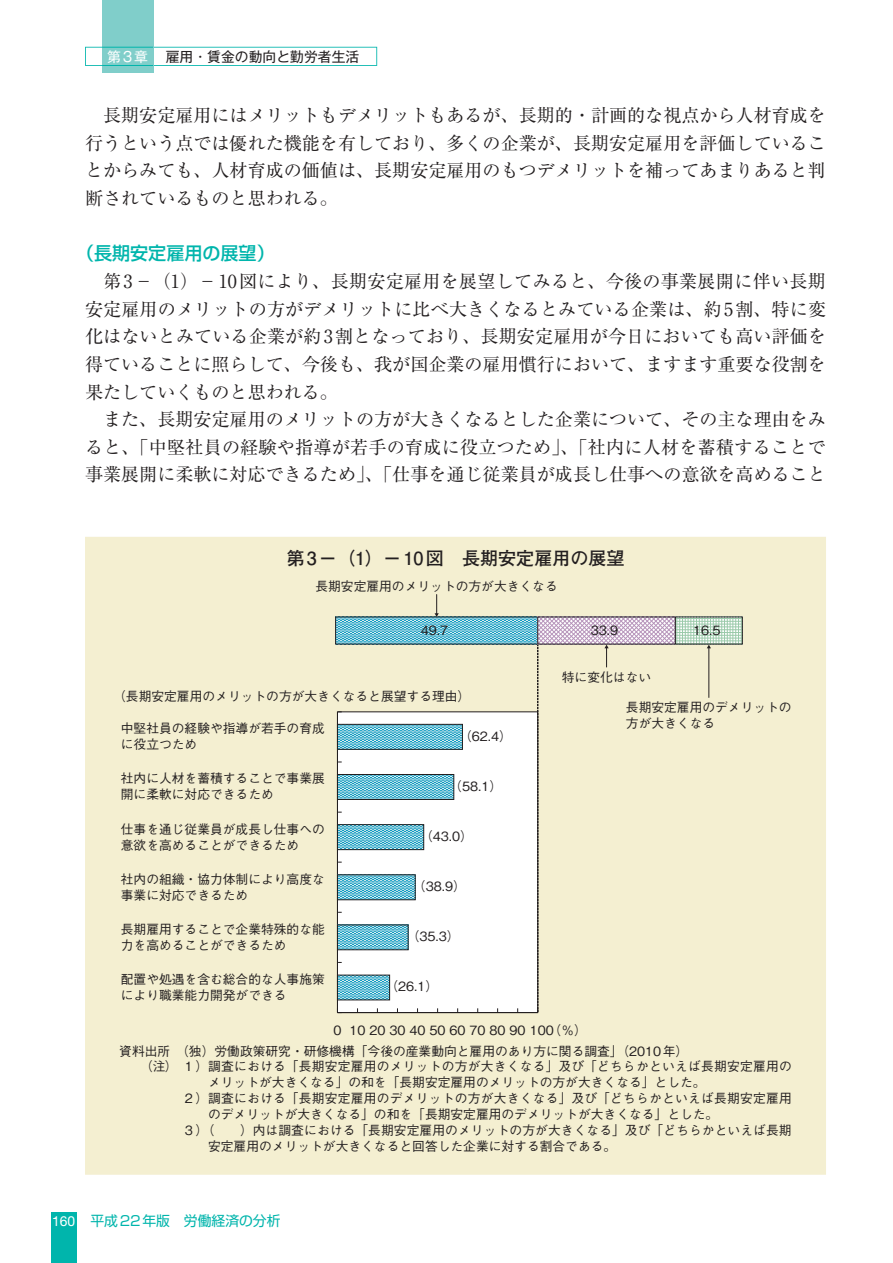
<style>
.page{position:relative;width:893px;height:1263px;background:#fff}
.page>*{position:absolute;margin:0;border:0;box-sizing:border-box;transform-origin:0 0}
.t1{font:18px/27.6px "Ryumin Pro";color:#231f20;text-align:justify}
.t2{font:700 18px "Futo Go B101 Pro";color:#231f20}
.t3{font:500 18px "Shin Go Pro";color:#00b5ac}
.t4{font:13.8px "Shin Go Pro";color:#00b5ac}
.t5{font:13.8px "Gothic MB101 Pro";color:#231f20}
.t6{font:13.8px "Gothic MB101 Pro";color:#fff}
.t7{font:500 12.75px/15.9px "Gothic BBB Pro";color:#231f20}
.t8{font:500 12.75px "Gothic BBB Pro";letter-spacing:.02em;color:#231f20}
.s1{font-family:"Helvetica Neue LT Std";color:#fff}
</style>
<div class="page">
<div style="left:85px;top:537px;width:741px;height:638px;background:#f4efd1"></div>
<div style="left:337px;top:712px;width:201px;height:300px;background:#fff"></div>
<hr style="left:337px;top:1012px;width:201px;height:1px;background:#231f20">
<hr style="left:337px;top:712px;width:1px;height:300px;background:#231f20">
<svg style="left:337px;top:619px;width:199px;height:23px;background:#6cc0d6"></svg>
<svg style="left:539px;top:619px;width:135px;height:23px"></svg>
<svg style="left:677px;top:619px;width:63px;height:23px"></svg>
<svg style="left:339px;top:726px;width:122px;height:21px;background:#6dc0d7"></svg>
<div style="left:337px;top:724px;width:126px;height:25px;border:1px solid #231f20"></div>
<svg style="left:339px;top:776px;width:113px;height:22px;background:#6cc0d6"></svg>
<div style="left:337px;top:774px;width:117px;height:26px;border:1px solid #231f20"></div>
<svg style="left:339px;top:826px;width:83px;height:22px;background:#6cc0d6"></svg>
<div style="left:337px;top:824px;width:87px;height:26px;border:1px solid #231f20"></div>
<svg style="left:339px;top:876px;width:74px;height:22px;background:#6cc0d6"></svg>
<div style="left:337px;top:874px;width:78px;height:26px;border:1px solid #231f20"></div>
<svg style="left:339px;top:927px;width:67px;height:21px"></svg>
<div style="left:337px;top:925px;width:71px;height:25px;border:1px solid #231f20"></div>
<svg style="left:339px;top:977px;width:49px;height:21px"></svg>
<div style="left:337px;top:975px;width:53px;height:25px;border:1px solid #231f20"></div>
<svg style="left:537px;top:645px;width:1px;height:367px"></svg>
<svg style="left:435px;top:594px;width:4px;height:23px"></svg>
<svg style="left:604px;top:645px;width:5px;height:22px"></svg>
<hr style="left:709px;top:648px;width:1px;height:49px;background:#231f20">
<svg style="left:707px;top:645px;width:4px;height:3px"></svg>
<svg style="left:85px;top:47px;width:292px;height:19px"></svg>
<div style="left:86px;top:48px;width:290px;height:17px;background:#fff"></div>
<div style="left:102px;top:0;width:51px;height:72px;background:#80ceca"></div>
<div style="left:51px;top:1212px;width:26px;height:51px;background:#00b5ac"></div>
<hr style="left:102px;top:47px;width:51px;height:1px;background:#00b5ac">
<hr style="left:102px;top:65px;width:51px;height:1px;background:#00b5ac">
<p class="t6" style="left:107px;top:45px;width:42px">第3章</p>
<p class="t5" style="left:166px;top:45px;width:195px">雇用・賃金の動向と勤労者生活</p>
<h1 class="t1" style="left:85px;top:100px;width:742px;text-indent:18px">長期安定雇用にはメリットもデメリットもあるが、長期的・計画的な視点から人材育成を行うという点では優れた機能を有しており、多くの企業が、長期安定雇用を評価していることからみても、人材育成の価値は、長期安定雇用のもつデメリットを補ってあまりあると判断されているものと思われる。</h1>
<h1 class="t3" style="left:76px;top:239px;width:200px">（長期安定雇用の展望）</h1>
<h1 class="t1" style="left:85px;top:266px;width:743px;text-indent:18px">第3－（1）－10図により、長期安定雇用を展望してみると、今後の事業展開に伴い長期安定雇用のメリットの方がデメリットに比べ大きくなるとみている企業は、約5割、特に変化はないとみている企業が約3割となっており、長期安定雇用が今日においても高い評価を得ていることに照らして、今後も、我が国企業の雇用慣行において、ますます重要な役割を果たしていくものと思われる。</h1>
<h1 class="t1" style="left:85px;top:404px;width:742px;text-indent:18px">また、長期安定雇用のメリットの方が大きくなるとした企業について、その主な理由をみると、「中堅社員の経験や指導が若手の育成に役立つため」、「社内に人材を蓄積することで事業展開に柔軟に対応できるため」、「仕事を通じ従業員が成長し仕事への意欲を高めること</h1>
<h1 class="t2" style="left:286px;top:544px;width:340px">第 3－（1）－ 10図　長期安定雇用の展望</h1>
<p class="t7" style="left:315px;top:576px;width:244px">長期安定雇用のメリットの方が大きくなる</p>
<p class="t7" style="left:421px;top:621px;width:29px">49.7</p>
<p class="t7" style="left:591px;top:621px;width:29px">33.9</p>
<p class="t7" style="left:693px;top:621px;width:29px">16.5</p>
<p class="t7" style="left:113px;top:686px;width:359px">（長期安定雇用のメリットの方が大きくなると展望する理由）</p>
<p class="t7" style="left:121px;top:719px;width:206px">中堅社員の経験や指導が若手の育成に役立つため</p>
<p class="t7" style="left:459px;top:727px;width:54px">（62.4）</p>
<p class="t7" style="left:449px;top:777px;width:54px">（58.1）</p>
<p class="t7" style="left:420px;top:827px;width:54px">（43.0）</p>
<p class="t7" style="left:413px;top:877px;width:54px">（38.9）</p>
<p class="t7" style="left:407px;top:926px;width:54px">（35.3）</p>
<p class="t7" style="left:385px;top:976px;width:54px">（26.1）</p>
<p class="t7" style="left:121px;top:769px;width:206px">社内に人材を蓄積することで事業展開に柔軟に対応できるため</p>
<p class="t7" style="left:121px;top:819px;width:206px">仕事を通じ従業員が成長し仕事への意欲を高めることができるため</p>
<p class="t7" style="left:121px;top:869px;width:206px">社内の組織・協力体制により高度な事業に対応できるため</p>
<p class="t7" style="left:121px;top:919px;width:206px">長期雇用することで企業特殊的な能力を高めることができるため</p>
<p class="t7" style="left:121px;top:970px;width:206px">配置や処遇を含む総合的な人事施策により職業能力開発ができる</p>
<p class="t7" style="left:562px;top:667px;width:91px">特に変化はない</p>
<p class="t7" style="left:626px;top:698px;width:167px">長期安定雇用のデメリットの方が大きくなる</p>
<p class="t7" style="left:549px;top:1020px;width:40px">（％）</p>
<p class="t7" style="left:333px;top:1020px;width:222px">0 10 20 30 40 50 60 70 80 90 100</p>
<p class="t7" style="left:176px;top:1041px;width:514px">（独）労働政策研究・研修機構「今後の産業動向と雇用のあり方に関る調査」（2010年）</p>
<p class="t8" style="left:119px;top:1056px;width:674px">　　（注）１）調査における「長期安定雇用のメリットの方が大きくなる」及び「どちらかといえば長期安定雇用の</p>
<p class="t7" style="left:208px;top:1073px;width:499px">メリットが大きくなる」の和を「長期安定雇用のメリットの方が大きくなる」とした。</p>
<p class="t8" style="left:183px;top:1088px;width:611px">２）調査における「長期安定雇用のデメリットの方が大きくなる」及び「どちらかといえば長期安定雇用</p>
<p class="t7" style="left:208px;top:1105px;width:512px">のデメリットが大きくなる」の和を「長期安定雇用のデメリットが大きくなる」とした。</p>
<p class="t7" style="left:183px;top:1121px;width:611px">３）（　　）内は調査における「長期安定雇用のメリットの方が大きくなる」及び「どちらかといえば長期</p>
<p class="t7" style="left:208px;top:1137px;width:410px">安定雇用のメリットが大きくなると回答した企業に対する割合である。</p>
<p class="t7" style="left:119px;top:1041px;width:53px">資料出所</p>
<p class="t4" style="left:52px;top:1210px;width:230px"><span class="s1">160</span> 平成22年版　労働経済の分析</p>
</div>
